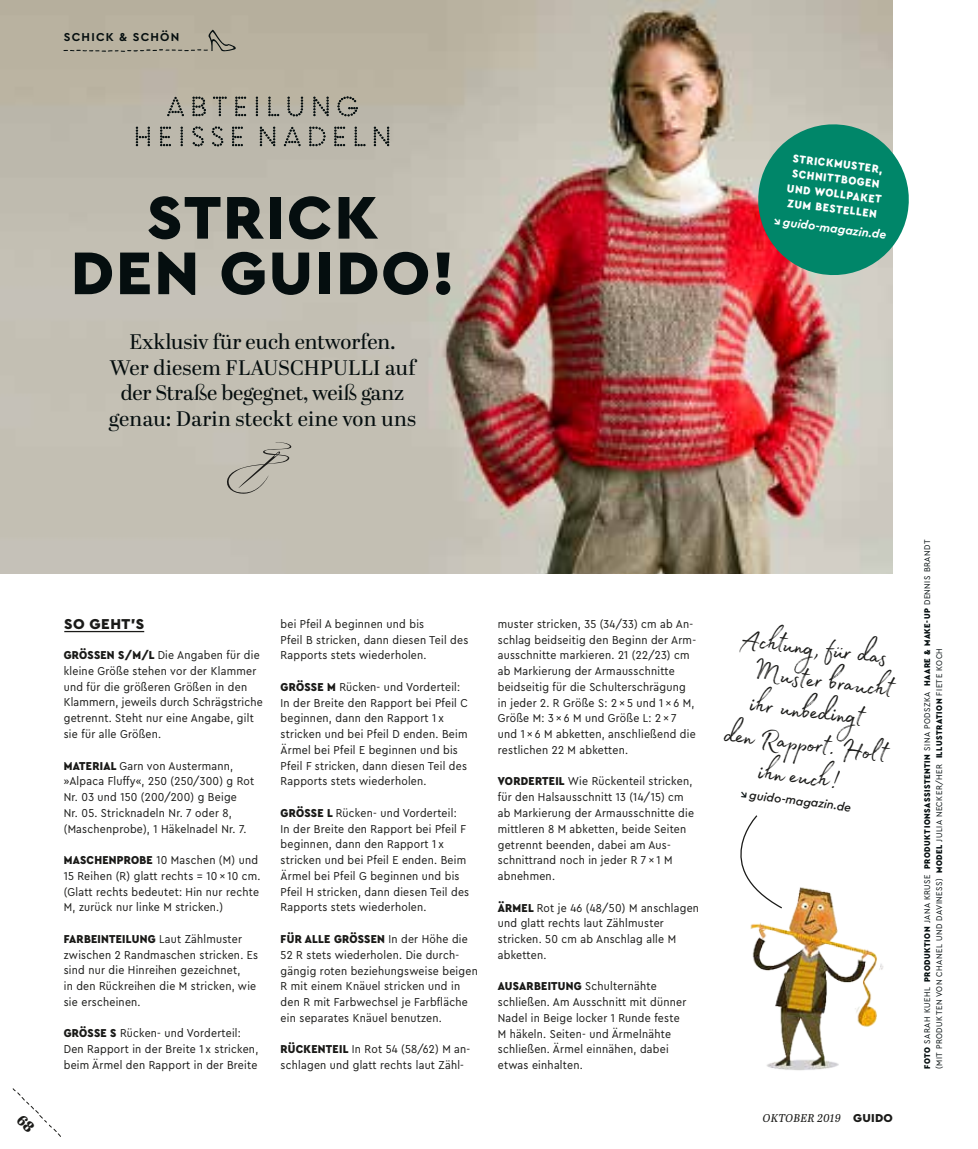
<style>
.page{position:relative;width:978px;height:1149px;background:#fff}
.page>*{position:absolute;margin:0;border:0;box-sizing:border-box;transform-origin:0 0}
.t1{font:900 63px/55.5px "Cera PRO";letter-spacing:.03em;color:#050e0f;text-align:center}
.t2{font:34.5px/32.2px "Madelyn";color:#1a1a18;text-align:center}
.t3{font:21px/25.5px "Abril Display";color:#050e0f;text-align:center}
.t4{font:900 15px "Cera PRO";letter-spacing:.03em;color:#1a1a18}
.t5{font:12px/15.8px "Cera Compact Pro";letter-spacing:.02em;color:#1a1a18}
.t6{font:italic 500 12px "Cera PRO";color:#1a1a18}
.t7{font:italic 700 12px "Cera PRO";color:#fff}
.t8{font:700 12px "Cera PRO";letter-spacing:.1em;color:#050e0f}
.t9{font:900 11.7px/15px "Cera Compact Pro";color:#fff}
.t10{font:italic 11.25px "Abril Text";letter-spacing:.02em;color:#1a1a18}
.t11{font:8.7px/12px "Cera Compact Pro";letter-spacing:.06em;color:#050e0f}
.s1{font-weight:900}
.s2{color:#050e0f}
.s3{font-family:"Cera PRO";font-weight:900;font-style:normal;font-size:12px}
</style>
<div class="page">
<img style="left:0;top:0;width:893px;height:573px">
<img style="left:750px;top:887px;width:134px;height:184px">
<svg style="left:225px;top:441px;width:76px;height:53px;background:#b9b6ab"></svg>
<svg style="left:63px;top:30px;width:173px;height:22px;background:#afa998"></svg>
<svg style="left:167px;top:97px;width:17px;height:19px"></svg>
<svg style="left:193px;top:97px;width:13px;height:19px"></svg>
<svg style="left:213px;top:97px;width:14px;height:19px"></svg>
<svg style="left:236px;top:97px;width:10px;height:19px"></svg>
<svg style="left:256px;top:97px;width:2px;height:19px"></svg>
<svg style="left:269px;top:97px;width:10px;height:19px"></svg>
<svg style="left:288px;top:97px;width:15px;height:19px"></svg>
<svg style="left:314px;top:97px;width:14px;height:19px"></svg>
<svg style="left:338px;top:96px;width:20px;height:20px"></svg>
<svg style="left:136px;top:127px;width:14px;height:19px"></svg>
<svg style="left:160px;top:127px;width:11px;height:19px"></svg>
<svg style="left:181px;top:127px;width:2px;height:19px"></svg>
<svg style="left:193px;top:127px;width:11px;height:19px"></svg>
<svg style="left:212px;top:127px;width:11px;height:19px"></svg>
<svg style="left:232px;top:127px;width:11px;height:19px"></svg>
<svg style="left:260px;top:127px;width:15px;height:19px"></svg>
<svg style="left:284px;top:127px;width:16px;height:19px"></svg>
<svg style="left:309px;top:127px;width:16px;height:19px"></svg>
<svg style="left:335px;top:127px;width:10px;height:19px"></svg>
<svg style="left:355px;top:127px;width:10px;height:19px"></svg>
<svg style="left:374px;top:127px;width:15px;height:19px"></svg>
<hr style="left:64px;top:630px;width:80px;height:2px;background:#1a1a18">
<svg style="left:740px;top:815px;width:43px;height:94px"></svg>
<svg style="left:752px;top:118px;width:157px;height:163px;background:#44917c"></svg>
<svg style="left:12px;top:1088px;width:49px;height:49px"></svg>
<p class="t8" style="left:64px;top:29px;width:117px">SCHICK &amp; SCHÖN</p>
<h1 class="t1" style="left:71px;top:187px;width:386px">STRICK<br>DEN GUIDO!</h1>
<h3 class="t3" style="left:109px;top:330px;width:309px">Exklusiv für euch entworfen.<br>Wer diesem FLAUSCHPULLI auf der Straße begegnet, weiß ganz genau: Darin steckt eine von uns</h3>
<p class="t9" style="left:792px;top:150px;width:97px;rotate:7deg">STRICKMUSTER,<br>SCHNITTBOGEN<br>UND WOLLPAKET<br>ZUM BESTELLEN</p>
<p class="t7" style="left:774px;top:213px;width:115px;rotate:7deg">↘ guido-magazin.de</p>
<p class="t4" style="left:64px;top:613px;width:81px">SO GEHT’S</p>
<p class="t5" style="left:281px;top:615px;width:189px">bei Pfeil A beginnen und bis<br>Pfeil B stricken, dann diesen Teil des<br>Rapports stets wiederholen.</p>
<p class="t5" style="left:281px;top:678px;width:189px"><span class="s1">GRÖSSE M</span> Rücken- und Vorderteil:<br>In der Breite den Rapport bei Pfeil C beginnen, dann den Rapport 1 x stricken und bei Pfeil D enden. Beim Ärmel bei Pfeil E beginnen und bis Pfeil F stricken, dann diesen Teil des Rapports stets wiederholen.</p>
<p class="t5" style="left:281px;top:804px;width:190px"><span class="s1">GRÖSSE L</span> Rücken- und Vorderteil:<br>In der Breite den Rapport bei Pfeil F beginnen, dann den Rapport 1 x stricken und bei Pfeil E enden. Beim Ärmel bei Pfeil G beginnen und bis Pfeil H stricken, dann diesen Teil des Rapports stets wiederholen.</p>
<p class="t5" style="left:281px;top:930px;width:199px"><span class="s1">FÜR ALLE GRÖSSEN</span> In der Höhe die 52 R stets wiederholen. Die durch&shy;gängig roten beziehungsweise beigen R mit einem Knäuel stricken und in den R mit Farbwechsel je Farbfläche ein separates Knäuel benutzen.</p>
<p class="t5" style="left:281px;top:1040px;width:191px"><span class="s1">RÜCKENTEIL</span> In Rot 54 (58/62) M an&shy;schlagen und glatt rechts laut Zähl-</p>
<p class="t5" style="left:64px;top:646px;width:200px"><span class="s1">GRÖSSEN S/M/L</span> Die Angaben für die kleine Größe stehen vor der Klammer und für die größeren Größen in den Klammern, jeweils durch Schrägstriche getrennt. Steht nur eine Angabe, gilt sie für alle Größen.</p>
<p class="t5" style="left:64px;top:756px;width:192px"><span class="s1">MATERIAL</span> Garn von Austermann, »Alpaca Fluffy«, 250 (250/300) g Rot Nr. 03 und 150 (200/200) g Beige<br>Nr. 05. Stricknadeln Nr. 7 oder 8, (Maschenprobe), 1 Häkelnadel Nr. 7.</p>
<p class="t5" style="left:64px;top:851px;width:198px"><span class="s1">MASCHENPROBE</span> 10 Maschen (M) und 15 Reihen (R) glatt rechts = 10 × 10 cm. (Glatt rechts bedeutet: Hin nur rechte M, zurück nur linke M stricken.)</p>
<p class="t5" style="left:64px;top:930px;width:196px"><span class="s1">FARBEINTEILUNG</span> Laut Zählmuster zwischen 2 Randmaschen stricken. Es sind nur die Hinreihen gezeichnet,<br>in den Rückreihen die M stricken, wie sie erscheinen.</p>
<p class="t5" style="left:64px;top:1024px;width:196px"><span class="s1">GRÖSSE S</span> Rücken- und Vorderteil:<br>Den Rapport in der Breite 1 x stricken, beim Ärmel den Rapport in der Breite</p>
<p class="t5" style="left:498px;top:615px;width:200px">muster stricken, 35 (34/33) cm ab An&shy;schlag beidseitig den Beginn der Arm&shy;ausschnitte markieren. 21 (22/23) cm ab Markierung der Armausschnitte beidseitig für die Schulterschrägung in jeder 2. R Größe S: 2 × 5 und 1 × 6 M, Größe M: 3 × 6 M und Größe L: 2 × 7 und 1 × 6 M abketten, anschließend die restlichen 22 M abketten.</p>
<p class="t5" style="left:498px;top:772px;width:198px"><span class="s1">VORDERTEIL</span> Wie Rückenteil stricken, für den Halsausschnitt 13 (14/15) cm ab Markierung der Armausschnitte die mittleren 8 M abketten, beide Seiten getrennt beenden, dabei am Aus&shy;schnittrand noch in jeder R 7 × 1 M abnehmen.</p>
<p class="t5" style="left:498px;top:898px;width:203px"><span class="s1">ÄRMEL</span> Rot je 46 (48/50) M anschlagen und glatt rechts laut Zählmuster stricken. 50 cm ab Anschlag alle M abketten.</p>
<p class="t5" style="left:498px;top:977px;width:190px"><span class="s1">AUSARBEITUNG</span> Schulternähte schließen. Am Ausschnitt mit dünner<br>Nadel in Beige locker 1 Runde feste<br>M häkeln. Seiten- und Ärmelnähte schließen. Ärmel einnähen, dabei etwas einhalten.</p>
<h2 class="t2" style="left:739px;top:616px;width:166px;rotate:7deg">Achtung, für das<br>Muster braucht ihr unbedingt<br>den Rapport. Holt ihn euch!</h2>
<p class="t6" style="left:741px;top:785px;width:114px;rotate:7deg"><span class="s2">↘</span> guido-magazin.de</p>
<p class="t10" style="left:763px;top:1109px;width:131px">OKTOBER 2019 <span class="s3">GUIDO</span></p>
<p class="t11" style="left:921px;top:1068px;width:530px;rotate:-90deg"><span class="s1">FOTO</span> SARAH KUEHL <span class="s1">PRODUKTION</span> JANA KRUSE <span class="s1">PRODUKTIONSASSISTENTIN</span> SINA PODSZKA <span class="s1">HAARE &amp; MAKE-UP</span> DENNIS BRANDT (MIT PRODUKTEN VON CHANEL UND DAVINESS) <span class="s1">MODEL</span> JULIA NECKER/HER <span class="s1">ILLUSTRATION</span> FIETE KOCH</p>
</div>
